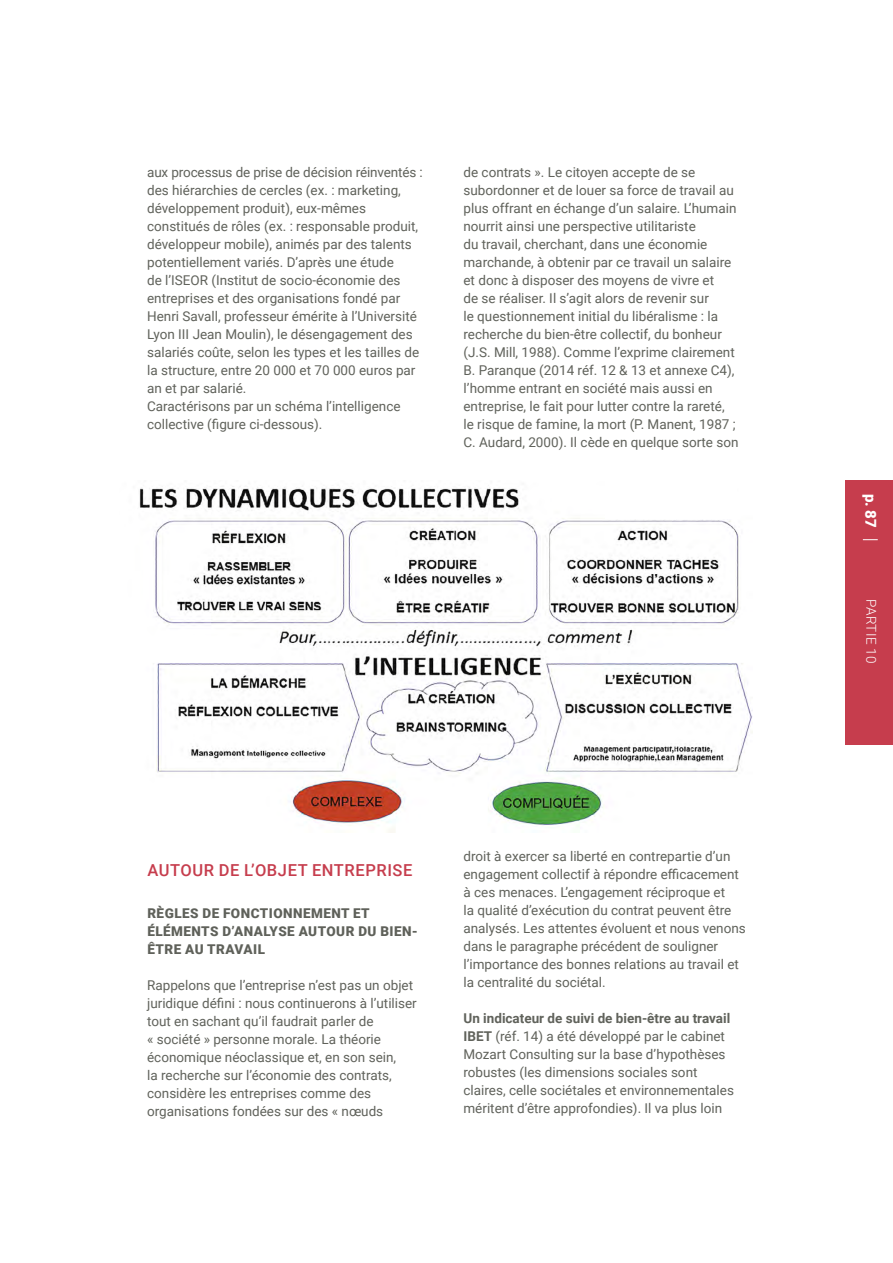
<style>
.page{position:relative;width:893px;height:1263px;background:#fff}
.page>*{position:absolute;margin:0;border:0;box-sizing:border-box;transform-origin:0 0}
.t1{font:500 16.5px "Roboto";letter-spacing:.035em;color:#c63d4d}
.t2{font:900 15px "Roboto";color:#fff}
.t3{font:13.5px/18px "Roboto";color:#60625b}
.t4{font:900 13.5px/18px "Roboto";letter-spacing:.035em;color:#5f615a}
.t5{font:300 13.5px "Roboto";letter-spacing:.035em;color:#fff}
.s1{font-weight:700}
</style>
<div class="page">
<div style="left:845px;top:480px;width:48px;height:265px;background:#c63d4d"></div>
<svg style="left:863px;top:539px;width:15px;height:1px"></svg>
<img style="left:139px;top:486px;width:614px;height:346px">
<div style="left:605px;top:467px;width:132px;height:52px;background:#fff"></div>
<p class="t3" style="left:147px;top:163px;width:277px">aux processus de prise de décision réinventés : des hiérarchies de cercles (ex. : marketing, développement produit), eux-mêmes constitués de rôles (ex. : responsable produit, développeur mobile), animés par des talents potentiellement variés. D’après une étude<br>de l’ISEOR (Institut de socio-économie des entreprises et des organisations fondé par Henri Savall, professeur émérite à l’Université Lyon III Jean Moulin), le désengagement des salariés coûte, selon les types et les tailles de la structure, entre 20 000 et 70 000 euros par an et par salarié.<br>Caractérisons par un schéma l’intelligence collective (figure ci-dessous).</p>
<p class="t3" style="left:463px;top:163px;width:277px">de contrats ». Le citoyen accepte de se subordonner et de louer sa force de travail au plus offrant en échange d’un salaire. L’humain nourrit ainsi une perspective utilitariste<br>du travail, cherchant, dans une économie marchande, à obtenir par ce travail un salaire et donc à disposer des moyens de vivre et<br>de se réaliser. Il s’agit alors de revenir sur<br>le questionnement initial du libéralisme : la recherche du bien-être collectif, du bonheur (J.S. Mill, 1988). Comme l’exprime clairement B. Paranque (2014 réf. 12 &amp; 13 et annexe C4), l’homme entrant en société mais aussi en entreprise, le fait pour lutter contre la rareté,<br>le risque de famine, la mort (P. Manent, 1987 ; C. Audard, 2000). Il cède en quelque sorte son</p>
<p class="t1" style="left:147px;top:859px;width:266px">AUTOUR DE L’OBJET ENTREPRISE</p>
<p class="t4" style="left:147px;top:904px;width:272px">RÈGLES DE FONCTIONNEMENT ET<br>ÉLÉMENTS D’ANALYSE AUTOUR DU BIEN-<br>ÊTRE AU TRAVAIL</p>
<p class="t3" style="left:147px;top:976px;width:271px">Rappelons que l’entreprise n’est pas un objet juridique défini : nous continuerons à l’utiliser tout en sachant qu’il faudrait parler de<br>« société » personne morale. La théorie économique néoclassique et, en son sein,<br>la recherche sur l’économie des contrats, considère les entreprises comme des organisations fondées sur des « nœuds</p>
<p class="t3" style="left:463px;top:847px;width:284px">droit à exercer sa liberté en contrepartie d’un engagement collectif à répondre efficacement à ces menaces. L’engagement réciproque et<br>la qualité d’exécution du contrat peuvent être analysés. Les attentes évoluent et nous venons dans le paragraphe précédent de souligner l’importance des bonnes relations au travail et la centralité du sociétal.</p>
<p class="t3" style="left:463px;top:1009px;width:272px"><span class="s1">Un indicateur de suivi de bien-être au travail IBET</span> (réf. 14) a été développé par le cabinet Mozart Consulting sur la base d’hypothèses robustes (les dimensions sociales sont claires, celle sociétales et environnementales méritent d’être approfondies). Il va plus loin</p>
<p class="t2" style="left:881px;top:493px;width:36px;rotate:90deg">p. 87</p>
<p class="t5" style="left:881px;top:599px;width:66px;rotate:90deg">PARTIE 10</p>
</div>
